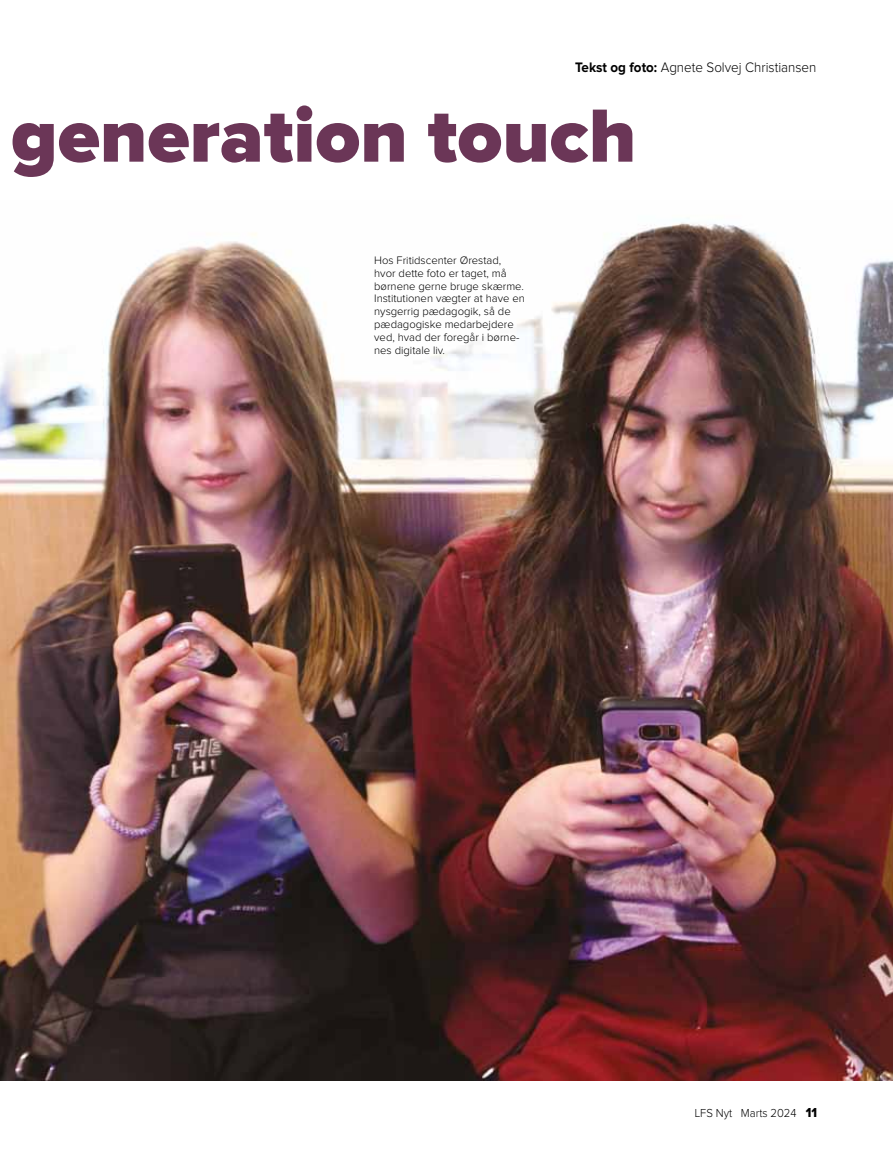
<style>
.page{position:relative;width:893px;height:1149px;background:#fff}
.page>*{position:absolute;margin:0;border:0;box-sizing:border-box;transform-origin:0 0}
.t1{font:900 78px "Proxima Nova";color:#6b3657}
.t2{font:300 14.25px "Proxima Nova";color:#000;scale:.94 1}
.t3{font:300 12px "Proxima Nova";color:#000;scale:.94 1}
.t4{font:300 11.25px/12.8px "Proxima Nova";color:#000}
.s1{font-weight:700}
.s2{font-family:"Proxima Nova Extrabld";font-weight:400;font-size:13.5px}
</style>
<div class="page">
<img style="left:0;top:222px;width:893px;height:858px">
<p class="t2" style="left:575px;top:61px;width:258px"><span class="s1">Tekst og foto:</span> Agnete Solvej Christiansen</p>
<h1 class="t1" style="left:11px;top:100px;width:627px">generation touch</h1>
<p class="t4" style="left:374px;top:254px;width:152px">Hos Fritidscenter Ørestad, hvor dette foto er taget, må børnene gerne bruge skærme.<br>Institutionen vægter at have en nysgerrig pædagogik, så de pædagogiske medarbejdere ved, hvad der foregår i børne&shy;nes digitale liv.</p>
<p class="t3" style="left:695px;top:1107px;width:132px">LFS Nyt Marts 2024 <span class="s2">11</span></p>
</div>
